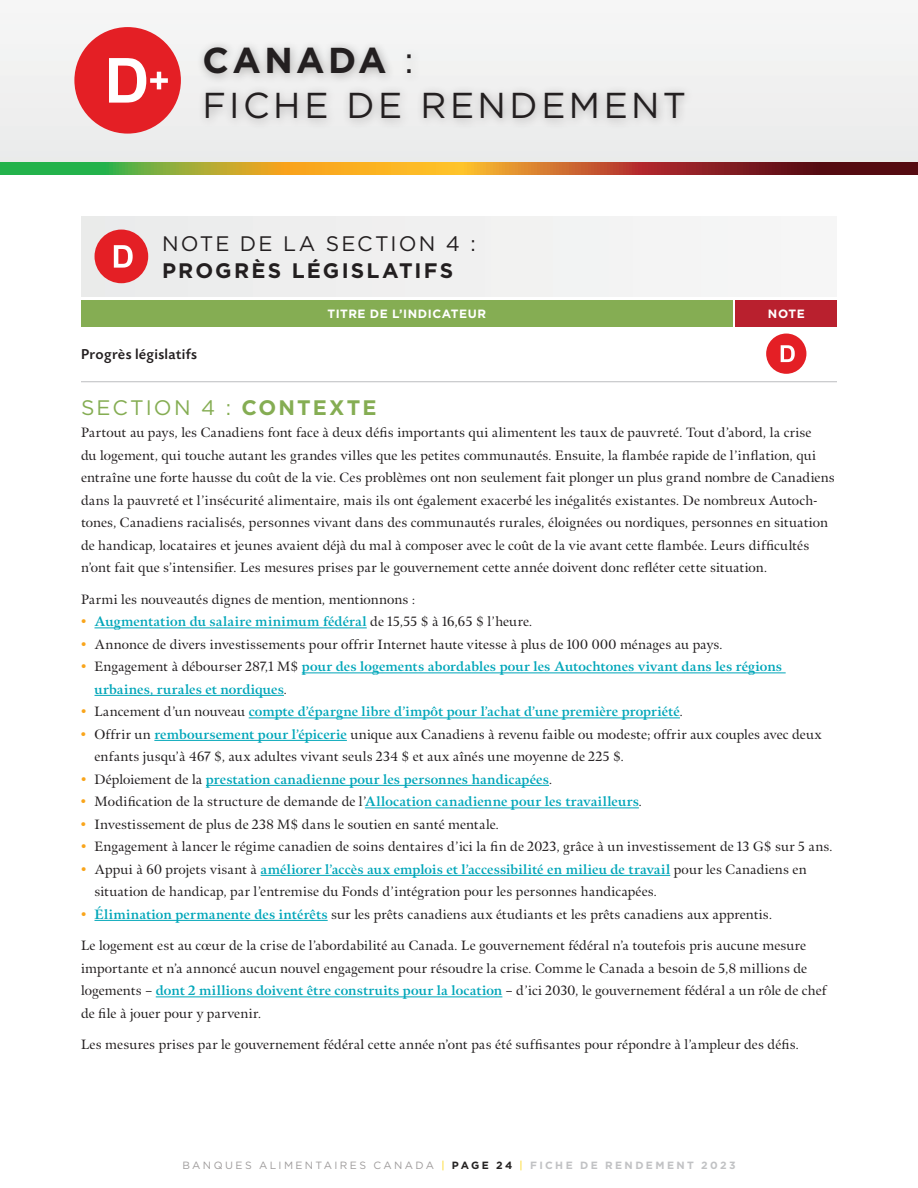
<style>
.page{position:relative;width:918px;height:1188px;background:#fff}
.page>*{position:absolute;margin:0;border:0;box-sizing:border-box;transform-origin:0 0}
.t1{font:36px/45px "Gotham";letter-spacing:.1em;color:#231f20}
.t2{font:700 21px "Gotham";letter-spacing:.1em;color:#231f20}
.t3{font:21px "Gotham";letter-spacing:.105em;color:#231f20}
.t4{font:21px "Gotham";letter-spacing:.105em;color:#85ad53}
.t5{font:500 15px "Today SB";letter-spacing:.02em;color:#231f20}
.t6{font:13.5px/22.5px "Meno";letter-spacing:.015em;color:#231f20}
.t7{font:700 13.5px/22.5px "Meno";letter-spacing:.015em;color:#00a6b9}
.t8{font:700 12px "Gotham";letter-spacing:.045em;color:#fff}
.t9{font:10.5px "Gotham";letter-spacing:.225em;color:#9e9b9b}
.s1{font-weight:700}
.s2{font-weight:400;color:#f9a51b}
.s3{font-weight:400;color:#231f20}
.s4{color:#f9a51b}
.s5{font-weight:700;color:#00a6b9}
.s6{color:#fed304}
.s7{font-weight:700;color:#252323}
.s8{font-weight:700;color:#c1c2c4}
</style>
<div class="page">
<div style="left:0;top:0;width:918px;height:162px;background:#f0f0f0"></div>
<svg style="left:0;top:162px;width:918px;height:12px;background:#9f762b"></svg>
<div style="left:81px;top:216px;width:756px;height:81px;background:#f0f0f0"></div>
<div style="left:81px;top:300px;width:652px;height:27px;background:#85ad53"></div>
<div style="left:736px;top:300px;width:101px;height:27px;background:#b9202e"></div>
<hr style="left:81px;top:381px;width:756px;height:1px;background:#bcbdc0">
<hr style="left:94px;top:628px;width:273px;height:1px;background:#00a6b9">
<hr style="left:302px;top:673px;width:484px;height:1px;background:#00a6b9">
<hr style="left:94px;top:695px;width:190px;height:1px;background:#00a6b9">
<hr style="left:249px;top:718px;width:431px;height:1px;background:#00a6b9">
<hr style="left:154px;top:740px;width:193px;height:1px;background:#00a6b9">
<hr style="left:206px;top:785px;width:343px;height:1px;background:#00a6b9">
<hr style="left:365px;top:808px;width:274px;height:1px;background:#00a6b9">
<hr style="left:261px;top:875px;width:409px;height:1px;background:#00a6b9">
<hr style="left:94px;top:920px;width:234px;height:1px;background:#00a6b9">
<hr style="left:156px;top:997px;width:346px;height:1px;background:#00a6b9">
<div style="left:95px;top:230px;width:53px;height:53px;background:#e41f25;border-radius:50%"></div>
<svg style="left:114px;top:245px;width:19px;height:23px"></svg>
<div style="left:766px;top:334px;width:40px;height:40px;background:#e41f25;border-radius:50%"></div>
<svg style="left:781px;top:345px;width:14px;height:17px"></svg>
<div style="left:74px;top:27px;width:107px;height:107px;background:#e41f25;border-radius:50%"></div>
<svg style="left:109px;top:58px;width:59px;height:45px"></svg>
<div style="left:196px;top:39px;width:499px;height:90px;background:#231f20;opacity:.35"></div>
<h1 class="t1" style="left:202px;top:37px;width:485px"><span class="s1">CANADA</span> :<br>FICHE DE RENDEMENT</h1>
<h2 class="t3" style="left:162px;top:231px;width:315px">NOTE DE LA SECTION 4 :</h2>
<h2 class="t2" style="left:162px;top:257px;width:293px">PROGRÈS LÉGISLATIFS</h2>
<p class="t8" style="left:328px;top:306px;width:160px">TITRE DE L’INDICATEUR</p>
<p class="t8" style="left:768px;top:306px;width:38px">NOTE</p>
<p class="t5" style="left:81px;top:346px;width:118px">Progrès législatifs</p>
<h2 class="t4" style="left:81px;top:394px;width:297px">SECTION 4 : <span class="s1">CONTEXTE</span></h2>
<p class="t6" style="left:81px;top:421px;width:755px">Partout au pays, les Canadiens font face à deux défis importants qui alimentent les taux de pauvreté. Tout d’abord, la crise<br>du logement, qui touche autant les grandes villes que les petites communautés. Ensuite, la flambée rapide de l’inflation, qui entraîne une forte hausse du coût de la vie. Ces problèmes ont non seulement fait plonger un plus grand nombre de Canadiens dans la pauvreté et l’insécurité alimentaire, mais ils ont également exacerbé les inégalités existantes. De nombreux Autoch&shy;tones, Canadiens racialisés, personnes vivant dans des communautés rurales, éloignées ou nordiques, personnes en situation de handicap, locataires et jeunes avaient déjà du mal à composer avec le coût de la vie avant cette flambée. Leurs difficultés n’ont fait que s’intensifier. Les mesures prises par le gouvernement cette année doivent donc refléter cette situation.</p>
<p class="t6" style="left:81px;top:588px;width:336px">Parmi les nouveautés dignes de mention, mentionnons :</p>
<p class="t7" style="left:81px;top:610px;width:453px"><span class="s2">•</span> Augmentation du salaire minimum fédéral <span class="s3">de 15,55 $ à 16,65 $ l’heure.</span></p>
<p class="t6" style="left:81px;top:633px;width:643px"><span class="s4">•</span> Annonce de divers investissements pour offrir Internet haute vitesse à plus de 100 000 ménages au pays.</p>
<p class="t7" style="left:94px;top:655px;width:689px;text-indent:-14px"><span class="s2">•</span> <span class="s3">Engagement à débourser 287,1 M$</span> pour des logements abordables pour les Autochtones vivant dans les régions urbaines, rurales et nordiques<span class="s3">.</span></p>
<p class="t7" style="left:81px;top:700px;width:603px"><span class="s2">•</span> <span class="s3">Lancement d’un nouveau</span> compte d’épargne libre d’impôt pour l’achat d’une première propriété<span class="s3">.</span></p>
<p class="t6" style="left:94px;top:723px;width:729px;text-indent:-14px"><span class="s4">•</span> Offrir un <span class="s5">remboursement pour l’épicerie</span> unique aux Canadiens à revenu faible ou modeste; offrir aux couples avec deux enfants jusqu’à 467 $, aux adultes vivant seuls 234 $ et aux aînés une moyenne de 225 $.</p>
<p class="t7" style="left:81px;top:768px;width:472px"><span class="s2">•</span> <span class="s3">Déploiement de la</span> prestation canadienne pour les personnes handicapées<span class="s3">.</span></p>
<p class="t6" style="left:81px;top:790px;width:562px"><span class="s4">•</span> Modification de la structure de demande de l’<span class="s5">Allocation canadienne pour les travailleurs</span>.</p>
<p class="t6" style="left:81px;top:813px;width:419px"><span class="s4">•</span> Investissement de plus de 238 M$ dans le soutien en santé mentale.</p>
<p class="t6" style="left:81px;top:835px;width:753px"><span class="s4">•</span> Engagement à lancer le régime canadien de soins dentaires d’ici la fin de 2023, grâce à un investissement de 13 G$ sur 5 ans.</p>
<p class="t6" style="left:94px;top:858px;width:714px;text-indent:-14px"><span class="s4">•</span> Appui à 60 projets visant à <span class="s5">améliorer l’accès aux emplois et l’accessibilité en milieu de travail</span> pour les Canadiens en situation de handicap, par l’entremise du Fonds d’intégration pour les personnes handicapées.</p>
<p class="t6" style="left:81px;top:903px;width:692px"><span class="s4">•</span> <span class="s5">Élimination permanente des intérêts</span> sur les prêts canadiens aux étudiants et les prêts canadiens aux apprentis.</p>
<p class="t6" style="left:81px;top:934px;width:747px">Le logement est au cœur de la crise de l’abordabilité au Canada. Le gouvernement fédéral n’a toutefois pris aucune mesure importante et n’a annoncé aucun nouvel engagement pour résoudre la crise. Comme le Canada a besoin de 5,8 millions de logements – <span class="s5">dont 2 millions doivent être construits pour la location</span> – d’ici 2030, le gouvernement fédéral a un rôle de chef de file à jouer pour y parvenir.</p>
<p class="t6" style="left:81px;top:1033px;width:719px">Les mesures prises par le gouvernement fédéral cette année n’ont pas été suffisantes pour répondre à l’ampleur des défis.</p>
<p class="t9" style="left:182px;top:1159px;width:555px">BANQUES ALIMENTAIRES CANADA <span class="s6">|</span> <span class="s7">PAGE 24</span> <span class="s6">|</span> <span class="s8">FICHE DE RENDEMENT 2023</span></p>
</div>
